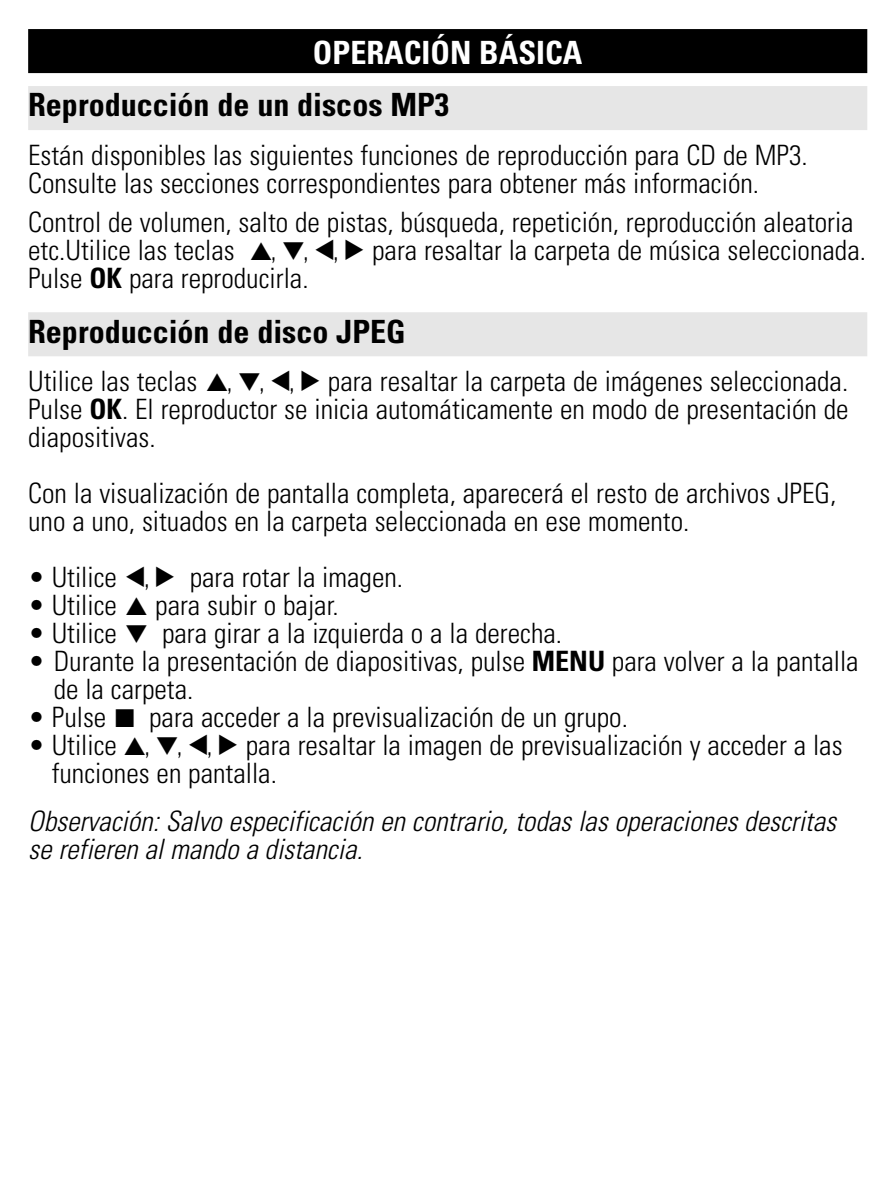
<style>
.page{position:relative;width:883px;height:1189px;background:#fff}
.page>*{position:absolute;margin:0;border:0;box-sizing:border-box;transform-origin:0 0}
.t1{font:700 condensed 32px "Univers";color:#000}
.t2{font:700 condensed 32px "Univers";color:#fff}
.t3{font:300 condensed 28px/28px "Univers";color:#000}
.t4{font:italic 300 condensed 28px/28px "Univers";color:#000}
.s1{font-family:"Audio Four 4";font-weight:400;font-stretch:normal}
.s2{font-family:"Gill Alt One";font-stretch:normal}
.s3{font-weight:700}
</style>
<div class="page">
<svg style="left:28px;top:29px;width:840px;height:327px"></svg>
<p class="t2" style="left:313px;top:41px;width:271px">OPERACIÓN BÁSICA</p>
<p class="t1" style="left:28px;top:93px;width:422px">Reproducción de un discos MP3</p>
<p class="t3" style="left:28px;top:143px;width:780px">Están disponibles las siguientes funciones de reproducción para CD de MP3.<br>Consulte las secciones correspondientes para obtener más información.</p>
<p class="t3" style="left:28px;top:211px;width:838px">Control de volumen, salto de pistas, búsqueda, repetición, reproducción aleatoria etc.Utilice las teclas <span class="s1">3</span><span class="s2">,</span> <span class="s1">4</span><span class="s2">,</span> <span class="s1">1</span><span class="s2">,</span> <span class="s1">2</span> para resaltar la carpeta de música seleccionada.<br>Pulse <span class="s3">OK</span> para reproducirla.</p>
<p class="t1" style="left:28px;top:319px;width:379px">Reproducción de disco JPEG</p>
<p class="t3" style="left:28px;top:369px;width:821px;text-align:justify">Utilice las teclas <span class="s1">3</span><span class="s2">,</span> <span class="s1">4</span><span class="s2">,</span> <span class="s1">1</span><span class="s2">,</span> <span class="s1">2</span> para resaltar la carpeta de imágenes seleccionada.<br>Pulse <span class="s3">OK</span>. El reproductor se inicia automáticamente en modo de presentación de diapositivas.</p>
<p class="t3" style="left:28px;top:481px;width:809px">Con la visualización de pantalla completa, aparecerá el resto de archivos JPEG, uno a uno, situados en la carpeta seleccionada en ese momento.</p>
<p class="t3" style="left:28px;top:565px;width:376px">• Utilice <span class="s1">1</span><span class="s2">,</span> <span class="s1">2</span> para rotar la imagen.</p>
<p class="t3" style="left:28px;top:593px;width:312px">• Utilice <span class="s1">3</span> para subir o bajar.</p>
<p class="t3" style="left:28px;top:621px;width:535px">• Utilice <span class="s1">4</span> para girar a la izquierda o a la derecha.</p>
<p class="t3" style="left:54px;top:649px;width:806px;text-indent:-25px">• Durante la presentación de diapositivas, pulse <span class="s3">MENU</span> para volver a la pantalla de la carpeta.</p>
<p class="t3" style="left:28px;top:705px;width:601px">• Pulse <span class="s1">9</span> para acceder a la previsualización de un grupo.</p>
<p class="t3" style="left:52px;top:733px;width:792px;text-indent:-24px">• Utilice <span class="s1">3</span><span class="s2">,</span> <span class="s1">4</span><span class="s2">,</span> <span class="s1">1</span><span class="s2">,</span> <span class="s1">2</span> para resaltar la imagen de previsualización y acceder a las funciones en pantalla.</p>
<p class="t4" style="left:28px;top:809px;width:808px">Observación: Salvo especificación en contrario, todas las operaciones descritas se refieren al mando a distancia.</p>
</div>
